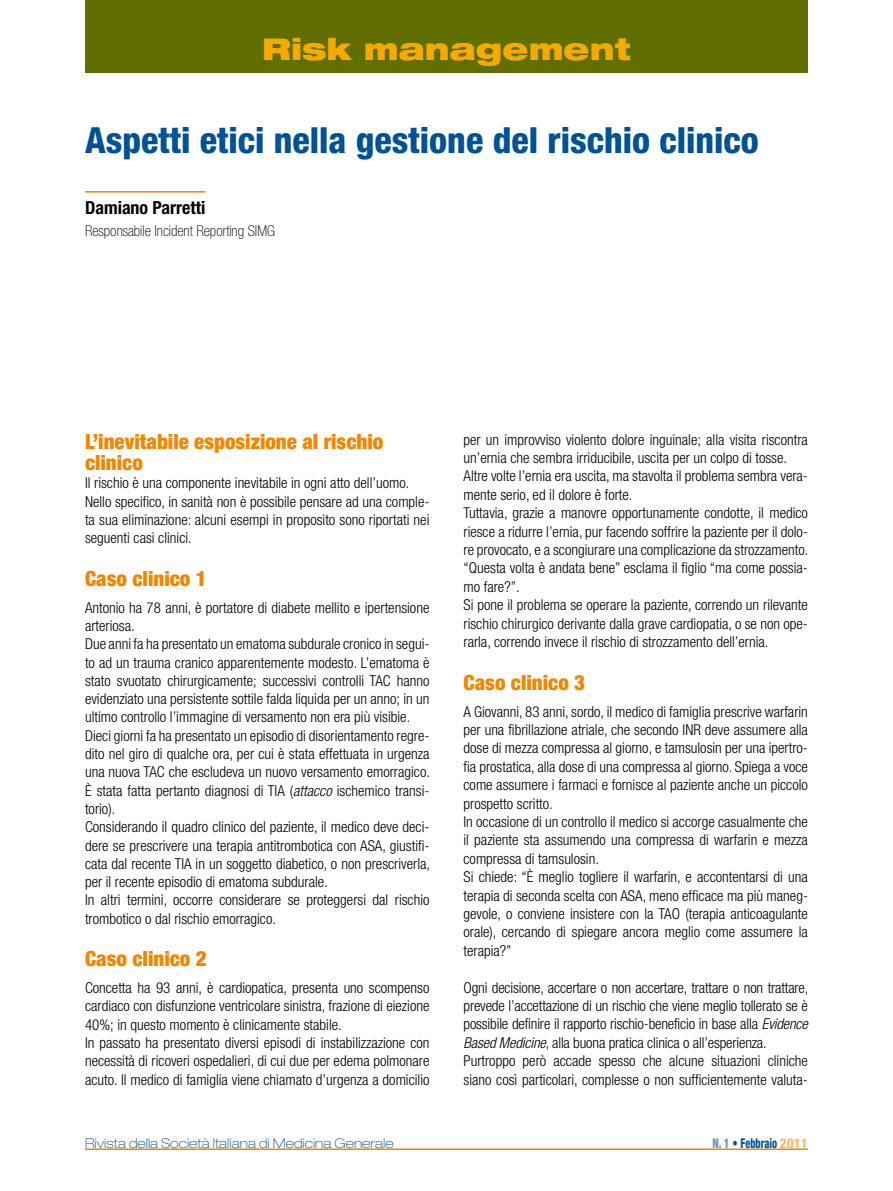
<style>
.page{position:relative;width:893px;height:1191px;background:#fff}
.page>*{position:absolute;margin:0;border:0;box-sizing:border-box;transform-origin:0 0}
.t1{font:800 condensed 36px "Helvetica Neue LT Std";color:#005296}
.t2{font:900 expanded 30px "Helvetica Neue LT Std";color:#f4aa00}
.t3{font:900 condensed 21px/21.3px "Helvetica Neue LT Std";color:#f18700}
.t4{font:700 condensed 18px "Helvetica Neue LT Std";color:#000}
.t5{font:300 condensed 15px/18.5px "Helvetica Neue LT Std";color:#000}
.t6{font:100 condensed 15px "Helvetica Neue LT Std";color:#000}
.t7{font:100 expanded 13.5px "Helvetica Neue LT Std";color:#005296}
.t8{font:800 condensed 13.5px "Helvetica Neue LT Std";color:#005296;scale:.8 1}
.s1{font-style:italic}
.s2{color:#678dbf}
.s3{color:#f9ba72}
</style>
<div class="page">
<hr style="left:85px;top:1148px;width:723px;height:2px;background:#f18700">
<div style="left:85px;top:0;width:723px;height:72px;background:#616e00"></div>
<hr style="left:85px;top:191px;width:120px;height:2px;background:#f18700">
<h2 class="t2" style="left:262px;top:29px;width:370px">Risk management</h2>
<h1 class="t1" style="left:85px;top:118px;width:675px">Aspetti etici nella gestione del rischio clinico</h1>
<p class="t4" style="left:85px;top:196px;width:122px">Damiano Parretti</p>
<p class="t6" style="left:85px;top:222px;width:191px">Responsabile Incident Reporting SIMG</p>
<h3 class="t3" style="left:85px;top:430px;width:300px">L’inevitabile esposizione al rischio clinico</h3>
<p class="t5" style="left:85px;top:474px;width:346px">Il rischio è una componente inevitabile in ogni atto dell’uomo.<br>Nello specifico, in sanità non è possibile pensare ad una comple&shy;ta sua eliminazione: alcuni esempi in proposito sono riportati nei seguenti casi clinici.</p>
<h3 class="t3" style="left:85px;top:567px;width:123px">Caso clinico 1</h3>
<p class="t5" style="left:85px;top:598px;width:347px">Antonio ha 78 anni, è portatore di diabete mellito e ipertensione arteriosa.<br>Due anni fa ha presentato un ematoma subdurale cronico in segui&shy;to ad un trauma cranico apparentemente modesto. L’ematoma è stato svuotato chirurgicamente; successivi controlli TAC hanno evidenziato una persistente sottile falda liquida per un anno; in un ultimo controllo l’immagine di versamento non era più visibie.<br>Dieci giorni fa ha presentato un episodio di disorientamento regre&shy;dito nel giro di qualche ora, per cui è stata effettuata in urgenza una nuova TAC che escludeva un nuovo versamento emorragico.<br>È stata fatta pertanto diagnosi di TIA (<span class="s1">attacco</span> ischemico transi&shy;torio).<br>Considerando il quadro clinico del paziente, il medico deve deci&shy;dere se prescrivere una terapia antitrombotica con ASA, giustifi&shy;cata dal recente TIA in un soggetto diabetico, o non prescriverla, per il recente episodio di ematoma subdurale.<br>In altri termini, occorre considerare se proteggersi dal rischio trombotico o dal rischio emorragico.</p>
<h3 class="t3" style="left:85px;top:948px;width:123px">Caso clinico 2</h3>
<p class="t5" style="left:85px;top:978px;width:346px">Concetta ha 93 anni, è cardiopatica, presenta uno scompenso cardiaco con disfunzione ventricolare sinistra, frazione di eiezione 40%; in questo momento è clinicamente stabile.<br>In passato ha presentato diversi episodi di instabilizzazione con necessità di ricoveri ospedalieri, di cui due per edema polmonare acuto. Il medico di famiglia viene chiamato d’urgenza a domicilio</p>
<p class="t5" style="left:463px;top:430px;width:346px">per un improvviso violento dolore inguinale; alla visita riscontra un’ernia che sembra irriducibile, uscita per un colpo di tosse.<br>Altre volte l’ernia era uscita, ma stavolta il problema sembra vera&shy;mente serio, ed il dolore è forte.<br>Tuttavia, grazie a manovre opportunamente condotte, il medico riesce a ridurre l’ernia, pur facendo soffrire la paziente per il dolo&shy;re provocato, e a scongiurare una complicazione da strozzamento. “Questa volta è andata bene” esclama il figlio “ma come possia&shy;mo fare?”.<br>Si pone il problema se operare la paziente, correndo un rilevante rischio chirurgico derivante dalla grave cardiopatia, o se non ope&shy;rarla, correndo invece il rischio di strozzamento dell’ernia.</p>
<h3 class="t3" style="left:463px;top:671px;width:123px">Caso clinico 3</h3>
<p class="t5" style="left:463px;top:702px;width:346px">A Giovanni, 83 anni, sordo, il medico di famiglia prescrive warfarin per una fibrillazione atriale, che secondo INR deve assumere alla dose di mezza compressa al giorno, e tamsulosin per una ipertro&shy;fia prostatica, alla dose di una compressa al giorno. Spiega a voce come assumere i farmaci e fornisce al paziente anche un piccolo prospetto scritto.<br>In occasione di un controllo il medico si accorge casualmente che il paziente sta assumendo una compressa di warfarin e mezza compressa di tamsulosin.<br>Si chiede: “è meglio togliere il warfarin, e accontentarsi di una terapia di seconda scelta con ASA, meno efficace ma più maneg&shy;gevole, o conviene insistere con la TAO (terapia anticoagulante orale), cercando di spiegare ancora meglio come assumere la terapia?”</p>
<p class="t5" style="left:463px;top:978px;width:346px">Ogni decisione, accertare o non accertare, trattare o non trattare, prevede l’accettazione di un rischio che viene meglio tollerato se è possibile definire il rapporto rischio-beneficio in base alla <span class="s1">Evidence Based Medicine</span>, alla buona pratica clinica o all’esperienza.<br>Purtroppo però accade spesso che alcune situazioni cliniche siano così particolari, complesse o non sufficientemente valuta-</p>
<p class="t7" style="left:85px;top:1135px;width:310px">Rivista della Società Italiana di Medicina Generale</p>
<p class="t8" style="left:712px;top:1135px;width:121px"><span class="s2">N. 1</span> • Febbraio <span class="s3">2011</span></p>
</div>
